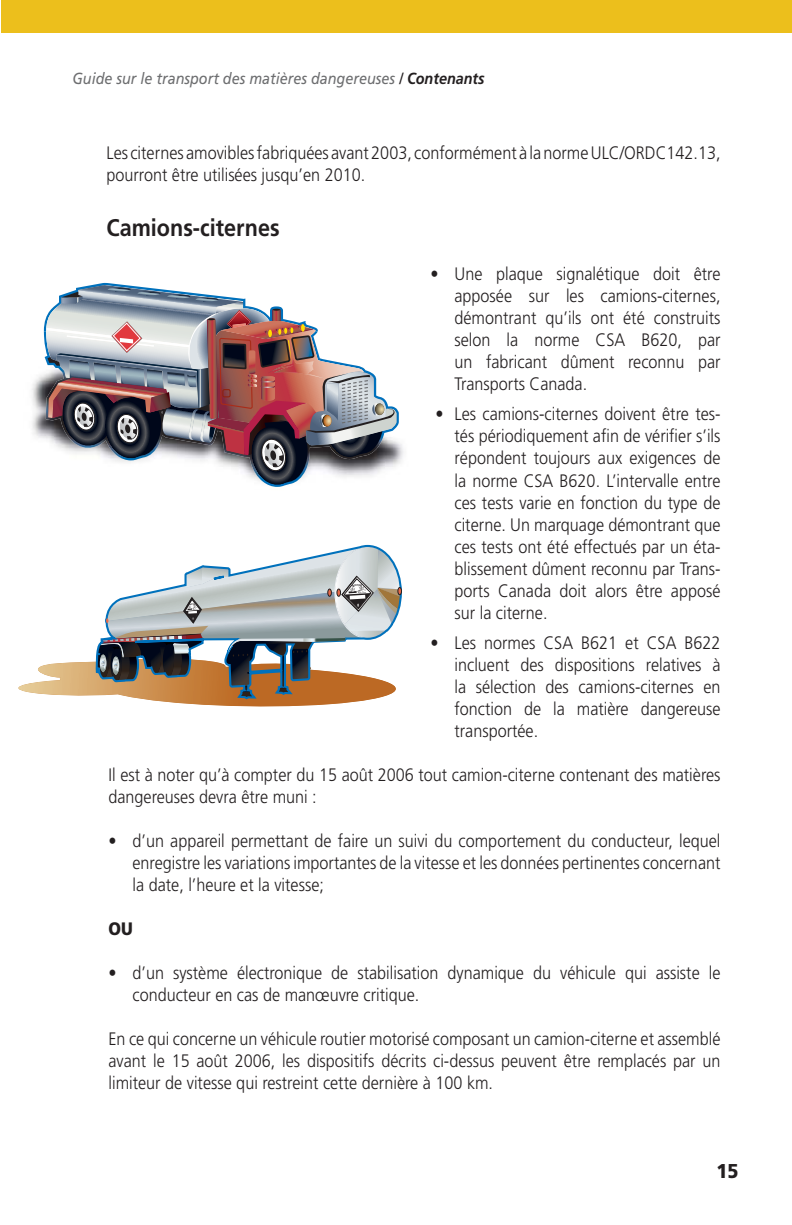
<style>
.page{position:relative;width:792px;height:1225px;background:#fff}
.page>*{position:absolute;margin:0;border:0;box-sizing:border-box;transform-origin:0 0}
.t1{font:700 24px "Frutiger";color:#231f20;scale:.9 1}
.t2{font:900 20px "Frutiger";color:#231f20;scale:.9 1}
.t3{font:300 18px/22px "Frutiger";color:#231f20;text-align:justify;scale:.9 1}
.t4{font:900 18px "Frutiger";color:#231f20;scale:.9 1}
.t5{font:italic 16px "Frutiger";color:#6d6e70;scale:.9 1}
.s1{color:#231f20}
.s2{font-weight:700;color:#231f20}
</style>
<div class="page">
<div style="left:1px;top:0;width:791px;height:32px;background:#ecbf1c"></div>
<img style="left:32px;top:374px;width:372px;height:89px">
<img style="left:44px;top:282px;width:356px;height:205px">
<svg style="left:19px;top:546px;width:383px;height:160px"></svg>
<p class="t5" style="left:73px;top:72px;width:459px">Guide sur le transport des matières dangereuses <span class="s1">/</span> <span class="s2">Contenants</span></p>
<p class="t3" style="left:107px;top:143px;width:684px">Les citernes amovibles fabriquées avant 2003, conformément à la norme ULC/ORDC142.13, pourront être utilisées jusqu’en 2010.</p>
<h1 class="t1" style="left:107px;top:218px;width:194px">Camions-citernes</h1>
<p class="t3" style="left:455px;top:264px;width:297px;text-indent:-24px">• Une plaque signalétique doit être apposée sur les camions-citernes, démontrant qu’ils ont été construits selon la norme CSA B620, par un fabricant dûment reconnu par Transports Canada.</p>
<p class="t3" style="left:455px;top:404px;width:297px;text-indent:-19px">• Les camions-citernes doivent être tes&shy;tés périodiquement afin de vérifier s’ils répondent toujours aux exigences de la norme CSA B620. L’intervalle entre ces tests varie en fonction du type de citerne. Un marquage démontrant que ces tests ont été effectués par un éta&shy;blissement dûment reconnu par Trans&shy;ports Canada doit alors être apposé sur la citerne.</p>
<p class="t3" style="left:455px;top:632px;width:297px;text-indent:-24px">• Les normes CSA B621 et CSA B622 incluent des dispositions relatives à la sélection des camions-citernes en fonction de la matière dangereuse transportée.</p>
<p class="t3" style="left:109px;top:764px;width:681px">Il est à noter qu’à compter du 15 août 2006 tout camion-citerne contenant des matières dangereuses devra être muni :</p>
<p class="t3" style="left:133px;top:830px;width:655px;text-indent:-24px">• d’un appareil permettant de faire un suivi du comportement du conducteur, lequel enregistre les variations importantes de la vitesse et les données pertinentes concernant la date, l’heure et la vitesse;</p>
<p class="t4" style="left:109px;top:921px;width:29px">OU</p>
<p class="t3" style="left:133px;top:962px;width:655px;text-indent:-24px">• d’un système électronique de stabilisation dynamique du véhicule qui assiste le conducteur en cas de manœuvre critique.</p>
<p class="t3" style="left:109px;top:1028px;width:681px">En ce qui concerne un véhicule routier motorisé composant un camion-citerne et assemblé avant le 15 août 2006, les dispositifs décrits ci-dessus peuvent être remplacés par un limiteur de vitesse qui restreint cette dernière à 100 km.</p>
<p class="t2" style="left:717px;top:1162px;width:26px">15</p>
</div>
